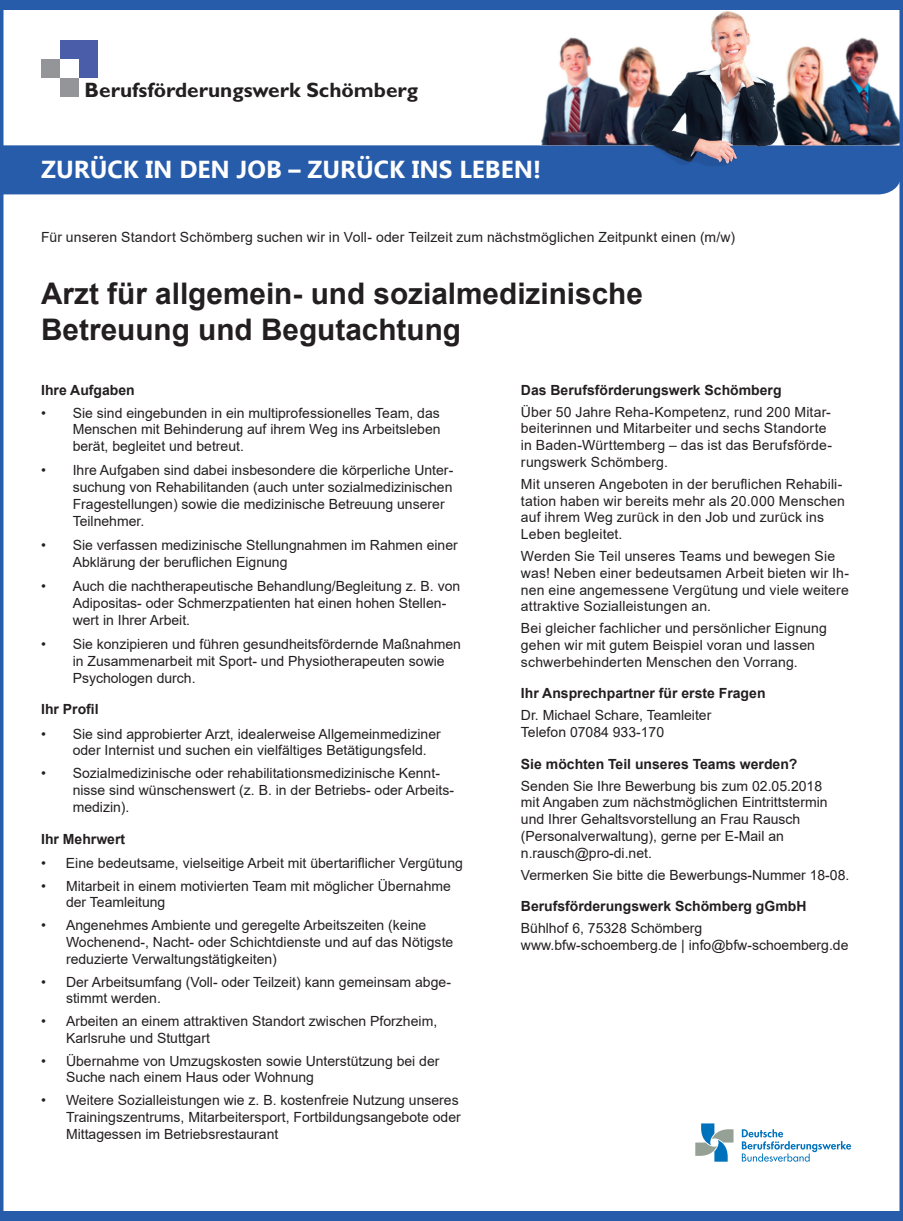
<style>
.page{position:relative;width:903px;height:1221px;background:#fff}
.page>*{position:absolute;margin:0;border:0;box-sizing:border-box;transform-origin:0 0}
.t1{font:700 29.75px/35.7px "Arial";color:#231f20}
.t2{font:700 24.5px "Ebrima";color:#fff}
.t3{font:700 20.82px "Gill Sans";color:#231f20}
.t4{font:14px/16.8px "Arial";color:#231f20}
.t5{font:700 14px "Arial";color:#231f20}
</style>
<div class="page">
<div style="left:5px;top:145px;width:893px;height:49px;background:#275caa"></div>
<img style="left:539px;top:11px;width:359px;height:159px">
<div style="left:79px;top:40px;width:19px;height:38px;background:#4a5da9"></div>
<div style="left:60px;top:40px;width:38px;height:19px;background:#4a5da9"></div>
<div style="left:41px;top:59px;width:19px;height:19px;background:#939598"></div>
<div style="left:60px;top:78px;width:19px;height:19px;background:#939598"></div>
<div style="left:0;top:1210px;width:899px;height:10px;background:#275caa"></div>
<svg style="left:695px;top:1123px;width:38px;height:38px"></svg>
<svg style="left:742px;top:1129px;width:109px;height:32px"></svg>
<div style="left:0;top:0;width:899px;height:10px;background:#275caa"></div>
<h3 class="t3" style="left:85px;top:77px;width:335px">Berufsförderungswerk Schömberg</h3>
<h2 class="t2" style="left:41px;top:151px;width:501px">ZURÜCK IN DEN JOB – ZURÜCK INS LEBEN!</h2>
<p class="t4" style="left:41px;top:228px;width:695px">Für unseren Standort Schömberg suchen wir in Voll- oder Teilzeit zum nächstmöglichen Zeitpunkt einen (m/w)</p>
<h1 class="t1" style="left:41px;top:276px;width:603px">Arzt für allgemein- und sozialmedizinische<br>Betreuung und Begutachtung</h1>
<p class="t5" style="left:41px;top:380px;width:95px">Ihre Aufgaben</p>
<p class="t4" style="left:73px;top:404px;width:369px;text-align:justify;text-indent:-32px">• Sie sind eingebunden in ein multiprofessionelles Team, das Menschen mit Behinderung auf ihrem Weg ins Arbeitsleben berät, begleitet und betreut.</p>
<p class="t4" style="left:73px;top:462px;width:382px;text-indent:-32px">• Ihre Aufgaben sind dabei insbesondere die körperliche Unter&shy;suchung von Rehabilitanden (auch unter sozialmedizinischen Fragestellungen) sowie die medizinische Betreuung unserer Teilnehmer.</p>
<p class="t4" style="left:73px;top:536px;width:387px;text-indent:-32px">• Sie verfassen medizinische Stellungnahmen im Rahmen einer<br>Abklärung der beruflichen Eignung</p>
<p class="t4" style="left:73px;top:578px;width:389px;text-indent:-32px">• Auch die nachtherapeutische Behandlung/Begleitung z. B. von<br>Adipositas- oder Schmerzpatienten hat einen hohen Stellen&shy;wert in Ihrer Arbeit.</p>
<p class="t4" style="left:73px;top:635px;width:390px;text-indent:-32px">• Sie konzipieren und führen gesundheitsfördernde Maßnahmen in Zusammenarbeit mit Sport- und Physiotherapeuten sowie<br>Psychologen durch.</p>
<p class="t5" style="left:41px;top:699px;width:59px">Ihr Profil</p>
<p class="t4" style="left:73px;top:725px;width:370px;text-indent:-32px">• Sie sind approbierter Arzt, idealerweise Allgemeinmediziner oder Internist und suchen ein vielfältiges Betätigungsfeld.</p>
<p class="t4" style="left:73px;top:764px;width:383px;text-indent:-32px">• Sozialmedizinische oder rehabilitationsmedizinische Kennt&shy;nisse sind wünschenswert (z. B. in der Betriebs- oder Arbeits&shy;medizin).</p>
<p class="t5" style="left:41px;top:828px;width:86px">Ihr Mehrwert</p>
<p class="t4" style="left:41px;top:854px;width:423px">• Eine bedeutsame, vielseitige Arbeit mit übertariflicher Vergütung</p>
<p class="t4" style="left:66px;top:877px;width:386px;text-indent:-25px">• Mitarbeit in einem motivierten Team mit möglicher Übernahme der Teamleitung</p>
<p class="t4" style="left:66px;top:916px;width:389px;text-indent:-25px">• Angenehmes Ambiente und geregelte Arbeitszeiten (keine<br>Wochenend-, Nacht- oder Schichtdienste und auf das Nötigste reduzierte Verwaltungstätigkeiten)</p>
<p class="t4" style="left:66px;top:973px;width:386px;text-indent:-25px">• Der Arbeitsumfang (Voll- oder Teilzeit) kann gemeinsam abge&shy;stimmt werden.</p>
<p class="t4" style="left:66px;top:1012px;width:373px;text-indent:-25px">• Arbeiten an einem attraktiven Standort zwischen Pforzheim,<br>Karlsruhe und Stuttgart</p>
<p class="t4" style="left:66px;top:1052px;width:375px;text-indent:-25px">• Übernahme von Umzugskosten sowie Unterstützung bei der<br>Suche nach einem Haus oder Wohnung</p>
<p class="t4" style="left:66px;top:1091px;width:396px;text-indent:-25px">• Weitere Sozialleistungen wie z. B. kostenfreie Nutzung unseres<br>Trainingszentrums, Mitarbeitersport, Fortbildungsangebote oder<br>Mittagessen im Betriebsrestaurant</p>
<p class="t5" style="left:521px;top:380px;width:262px">Das Berufsförderungswerk Schömberg</p>
<p class="t4" style="left:521px;top:403px;width:312px">Über 50 Jahre Reha-Kompetenz, rund 200 Mitar&shy;beiterinnen und Mitarbeiter und sechs Standorte in Baden-Württemberg – das ist das Berufsförde&shy;rungswerk Schömberg.</p>
<p class="t4" style="left:521px;top:475px;width:325px">Mit unseren Angeboten in der beruflichen Rehabili&shy;tation haben wir bereits mehr als 20.000 Menschen auf ihrem Weg zurück in den Job und zurück ins Leben begleitet.</p>
<p class="t4" style="left:521px;top:547px;width:330px">Werden Sie Teil unseres Teams und bewegen Sie was! Neben einer bedeutsamen Arbeit bieten wir Ih&shy;nen eine angemessene Vergütung und viele weitere attraktive Sozialleistungen an.</p>
<p class="t4" style="left:521px;top:619px;width:307px">Bei gleicher fachlicher und persönlicher Eignung gehen wir mit gutem Beispiel voran und lassen schwerbehinderten Menschen den Vorrang.</p>
<p class="t5" style="left:521px;top:683px;width:246px">Ihr Ansprechpartner für erste Fragen</p>
<p class="t4" style="left:521px;top:706px;width:192px">Dr. Michael Schare, Teamleiter<br>Telefon 07084 933-170</p>
<p class="t5" style="left:521px;top:754px;width:278px">Sie möchten Teil unseres Teams werden?</p>
<p class="t4" style="left:521px;top:777px;width:308px">Senden Sie Ihre Bewerbung bis zum 02.05.2018 mit Angaben zum nächstmöglichen Eintrittstermin und Ihrer Gehaltsvorstellung an Frau Rausch (Personalverwaltung), gerne per E-Mail an n.rausch@pro-di.net.</p>
<p class="t4" style="left:521px;top:866px;width:330px">Vermerken Sie bitte die Bewerbungs-Nummer 18-08.</p>
<p class="t5" style="left:521px;top:896px;width:287px">Berufsförderungswerk Schömberg gGmbH</p>
<p class="t4" style="left:521px;top:919px;width:329px">Bühlhof 6, 75328 Schömberg www.bfw-schoemberg.de | info@bfw-schoemberg.de</p>
</div>
